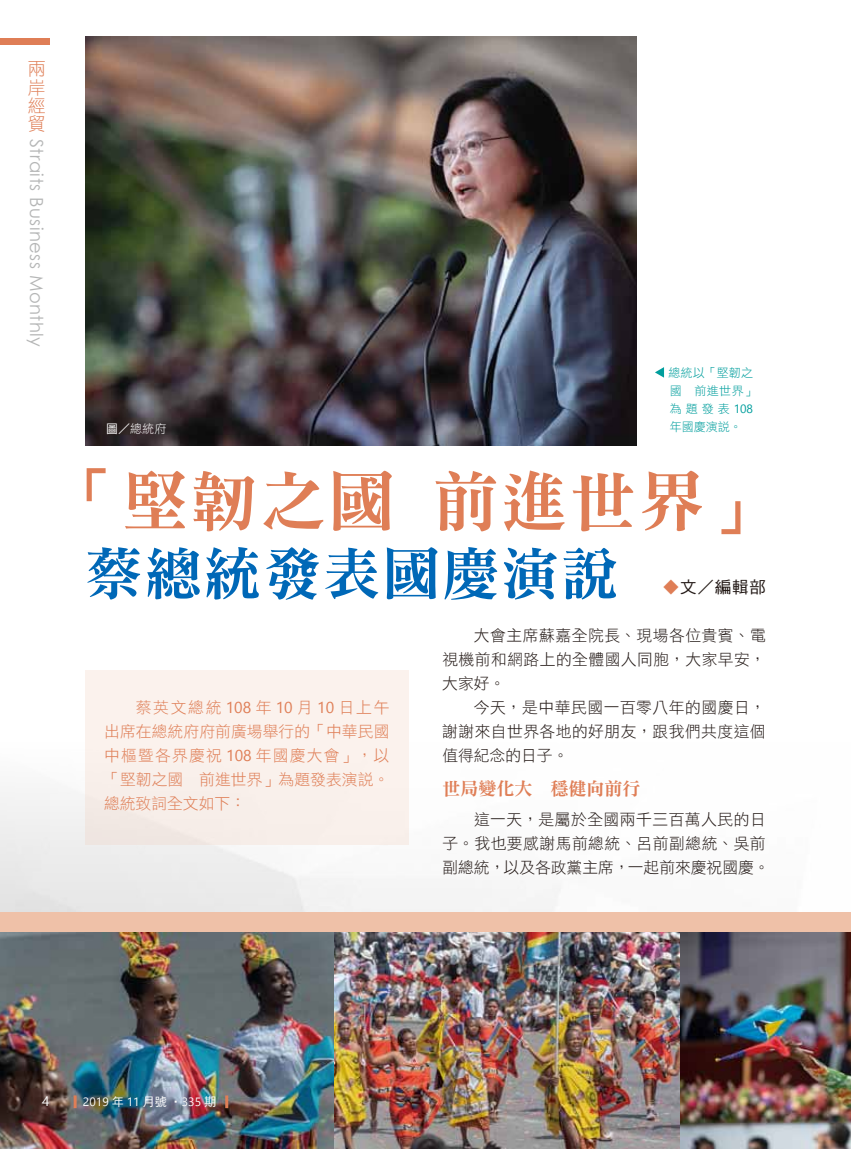
<style>
.page{position:relative;width:851px;height:1149px;background:#fff}
.page>*{position:absolute;margin:0;border:0;box-sizing:border-box;transform-origin:0 0}
.t1{font:66px "DFN Ming XB HK BF";letter-spacing:.04em;color:#df7e56}
.t2{font:57.15px "DFN Ming XB HK BF";letter-spacing:.04em;color:#0068b7}
.t3{font:18px "Century Gothic";letter-spacing:.025em;color:#b5b6b6}
.t4{font:18px "DF Ming Std W9";color:#df7e56}
.t5{font:18px/18.5px "DF Hei Std W3";color:#df7e56;text-align:justify}
.t6{font:16.5px "DF Hei Std W5";color:#221815}
.t7{font:15.75px/24px "DF Hei Std W3";letter-spacing:.03em;color:#221815;text-align:justify}
.t8{font:15.75px/24px "DF Hei Std W3";letter-spacing:.005em;color:#df7e56;text-align:justify}
.t9{font:13.5px "Ebrima";color:#fff}
.t10{font:12px/18px "DF Hei Std W3";letter-spacing:.01em;color:#009e9d}
.t11{font:12px "Nirmala UI";color:#fff}
.t12{font:12px "DF Hei Std W3";color:#fff}
.s1{font-family:"DF Hei Std W5"}
.s2{font-family:"Ebrima"}
.s3{color:#df7e56}
</style>
<div class="page">
<div style="left:0;top:38px;width:50px;height:7px;background:#df7e56"></div>
<div style="left:0;top:912px;width:850px;height:51px;background:#efc1a8"></div>
<img style="left:0;top:932px;width:850px;height:216px">
<svg style="left:74px;top:1095px;width:3px;height:12px"></svg>
<svg style="left:225px;top:1095px;width:3px;height:12px"></svg>
<div style="left:85px;top:669px;width:323px;height:175px;background:#fbf2ed"></div>
<img style="left:85px;top:37px;width:551px;height:408px">
<svg style="left:655px;top:367px;width:9px;height:10px"></svg>
<p class="t5" style="left:28px;top:59px;width:19px">兩岸經貿</p>
<p class="t3" style="left:49px;top:139px;width:209px;rotate:90deg">Straits Business Monthly</p>
<p class="t12" style="left:106px;top:422px;width:61px"><span class="s1">圖／</span>總統府</p>
<p class="t10" style="left:668px;top:364px;width:89px">總統以「堅韌之國 前進世界」為題發表<span class="s2">108</span>年國慶演說。</p>
<h1 class="t1" style="left:54px;top:468px;width:721px">「堅韌之國 前進世界」</h1>
<h2 class="t2" style="left:85px;top:545px;width:534px">蔡總統發表國慶演說</h2>
<p class="t6" style="left:662px;top:578px;width:105px"><span class="s3">◆</span>文／編輯部</p>
<p class="t8" style="left:104px;top:694px;width:287px;text-indent:32px">蔡英文總統 <span class="s2">108</span> 年 <span class="s2">10</span> 月 <span class="s2">10</span> 日上午出席在總統府府前廣場舉行的「中華民國中樞暨各界慶祝 <span class="s2">108</span> 年國慶大會」，以「堅韌之國 前進世界」為題發表演說。總統致詞全文如下：</p>
<p class="t7" style="left:442px;top:622px;width:325px;text-indent:32px">大會主席蘇嘉全院長、現場各位貴賓、電視機前和網路上的全體國人同胞，大家早安，大家好。</p>
<p class="t7" style="left:442px;top:694px;width:325px;text-indent:32px">今天，是中華民國一百零八年的國慶日，謝謝來自世界各地的好朋友，跟我們共度這個值得紀念的日子。</p>
<p class="t4" style="left:442px;top:778px;width:199px">世局變化大 穩健向前行</p>
<p class="t7" style="left:442px;top:806px;width:329px;text-align:left;text-indent:32px">這一天，是屬於全國兩千三百萬人民的日子。我也要感謝馬前總統、呂前副總統、吳前副總統，以及各政黨主席，一起前來慶祝國慶。</p>
<p class="t9" style="left:42px;top:1091px;width:9px">4</p>
<p class="t11" style="left:83px;top:1091px;width:135px">2019 <span class="s1">年</span> 11 <span class="s1">月號 ‧</span>335 <span class="s1">期</span></p>
</div>
